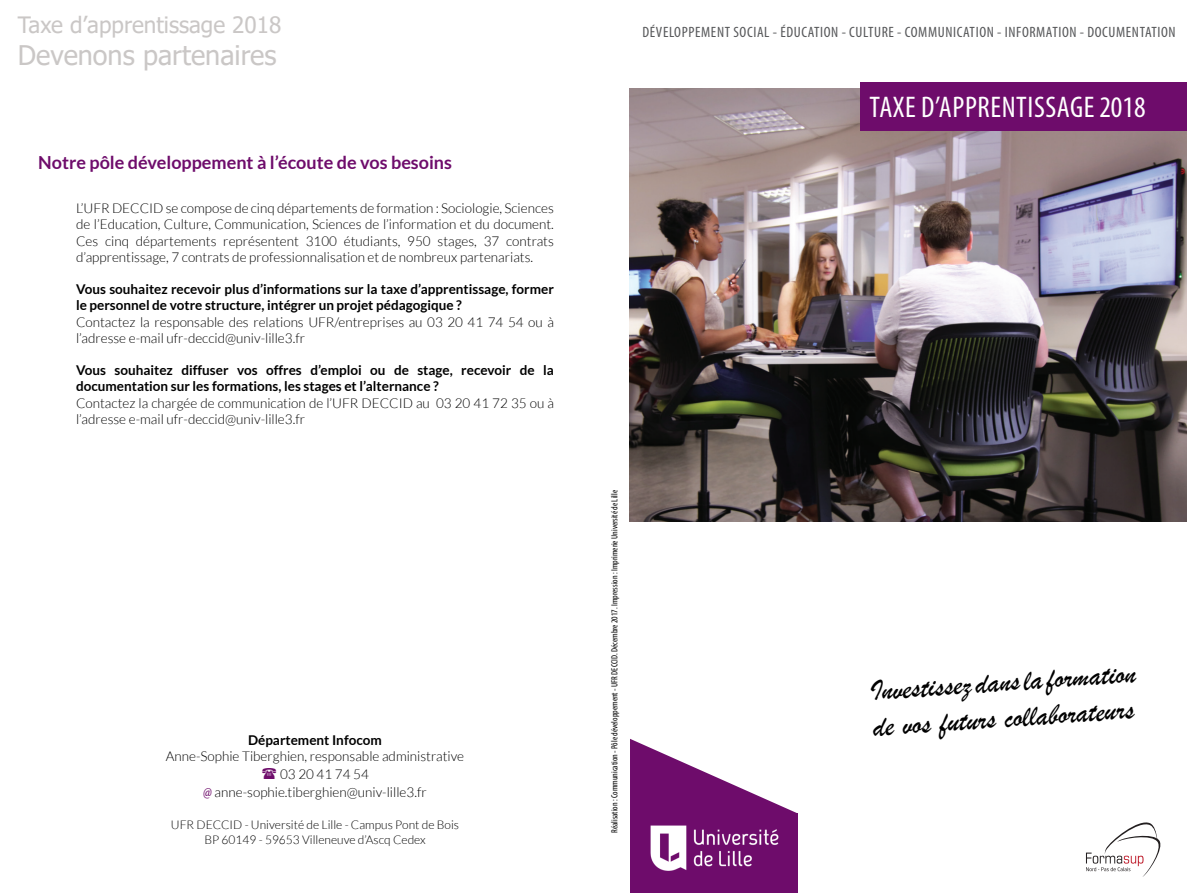
<style>
.page{position:relative;width:1187px;height:893px;background:#fff}
.page>*{position:absolute;margin:0;border:0;box-sizing:border-box;transform-origin:0 0}
.t1{font:30px/36px "Brush Script";color:#000}
.t2{font:condensed 30px "Myriad Pro";letter-spacing:.02em;color:#fff}
.t3{font:27px "Tahoma";color:#cac7c6}
.t4{font:22.5px "Tahoma";color:#cac7c6}
.t5{font:700 18px "Lato";color:#6e0c6b}
.t6{font:condensed 15px "Myriad Pro";letter-spacing:.04em;color:#57585a}
.t7{font:300 13.5px/16.2px "Lato";color:#000}
.t8{font:700 13.5px/16.2px "Lato";color:#000}
.t9{font:300 12px/14.4px "Lato";color:#000;text-align:center}
.t10{font:condensed 9px "Myriad Pro";color:#000}
.s1{font-family:"Myriad Pro";font-weight:400;font-stretch:condensed;font-size:15px;color:#6e0c6b}
</style>
<div class="page">
<img style="left:629px;top:89px;width:557px;height:433px">
<svg style="left:630px;top:739px;width:167px;height:75px"></svg>
<div style="left:630px;top:814px;width:167px;height:79px;background:#6e0c6b"></div>
<img style="left:650px;top:825px;width:129px;height:46px">
<div style="left:860px;top:82px;width:326px;height:48px;background:#6e0c6b"></div>
<svg style="left:1086px;top:822px;width:74px;height:55px"></svg>
<h3 class="t4" style="left:18px;top:10px;width:265px">Taxe d’apprentissage 2018</h3>
<h2 class="t3" style="left:18px;top:37px;width:260px">Devenons partenaires</h2>
<h3 class="t5" style="left:38px;top:152px;width:415px">Notre pôle développement à l’écoute de vos besoins</h3>
<p class="t7" style="left:76px;top:200px;width:479px;text-align:justify">L’UFR DECCID se compose de cinq départements de formation : Sociologie, Sciences de l’Education, Culture, Communication, Sciences de l’information et du document.<br>Ces cinq départements représentent 3100 étudiants, 950 stages, 37 contrats d’apprentissage, 7 contrats de professionnalisation et de nombreux partenariats.</p>
<p class="t8" style="left:76px;top:281px;width:479px">Vous souhaitez recevoir plus d’informations sur la taxe d’apprentissage, former le personnel de votre structure, intégrer un projet pédagogique ?</p>
<p class="t7" style="left:76px;top:314px;width:479px">Contactez la responsable des relations UFR/entreprises au 03 20 41 74 54 ou à l’adresse e-mail ufr-deccid@univ-lille3.fr</p>
<p class="t8" style="left:76px;top:362px;width:479px">Vous souhaitez diffuser vos offres d’emploi ou de stage, recevoir de la documentation sur les formations, les stages et l’alternance ?</p>
<p class="t7" style="left:76px;top:395px;width:479px">Contactez la chargée de communication de l’UFR DECCID au 03 20 41 72 35 ou à l’adresse e-mail ufr-deccid@univ-lille3.fr</p>
<p class="t8" style="left:248px;top:732px;width:135px">Département Infocom</p>
<p class="t7" style="left:166px;top:748px;width:300px">Anne-Sophie Tiberghien, responsable administrative</p>
<p class="t7" style="left:280px;top:766px;width:90px">03 20 41 74 54</p>
<p class="t7" style="left:203px;top:784px;width:225px"><span class="s1">@</span> anne-sophie.tiberghien@univ-lille3.fr</p>
<p class="t9" style="left:171px;top:818px;width:289px">UFR DECCID - Université de Lille - Campus Pont de Bois<br>BP 60149 - 59653 Villeneuve d’Ascq Cedex</p>
<p class="t6" style="left:642px;top:23px;width:534px">DÉVELOPPEMENT SOCIAL - ÉDUCATION - CULTURE - COMMUNICATION - INFORMATION - DOCUMENTATION</p>
<h1 class="t2" style="left:869px;top:89px;width:277px">TAXE D’APPRENTISSAGE 2018</h1>
<p class="t10" style="left:609px;top:833px;width:344px;rotate:-90deg">Réalisation : Communication - Pôle développement - UFR DECCID. Décembre 2017. Impression : Imprimerie Université de Lille</p>
<h1 class="t1" style="left:869px;top:674px;width:268px;rotate:-4deg">Investissez dans la formation de vos futurs collaborateurs</h1>
</div>
